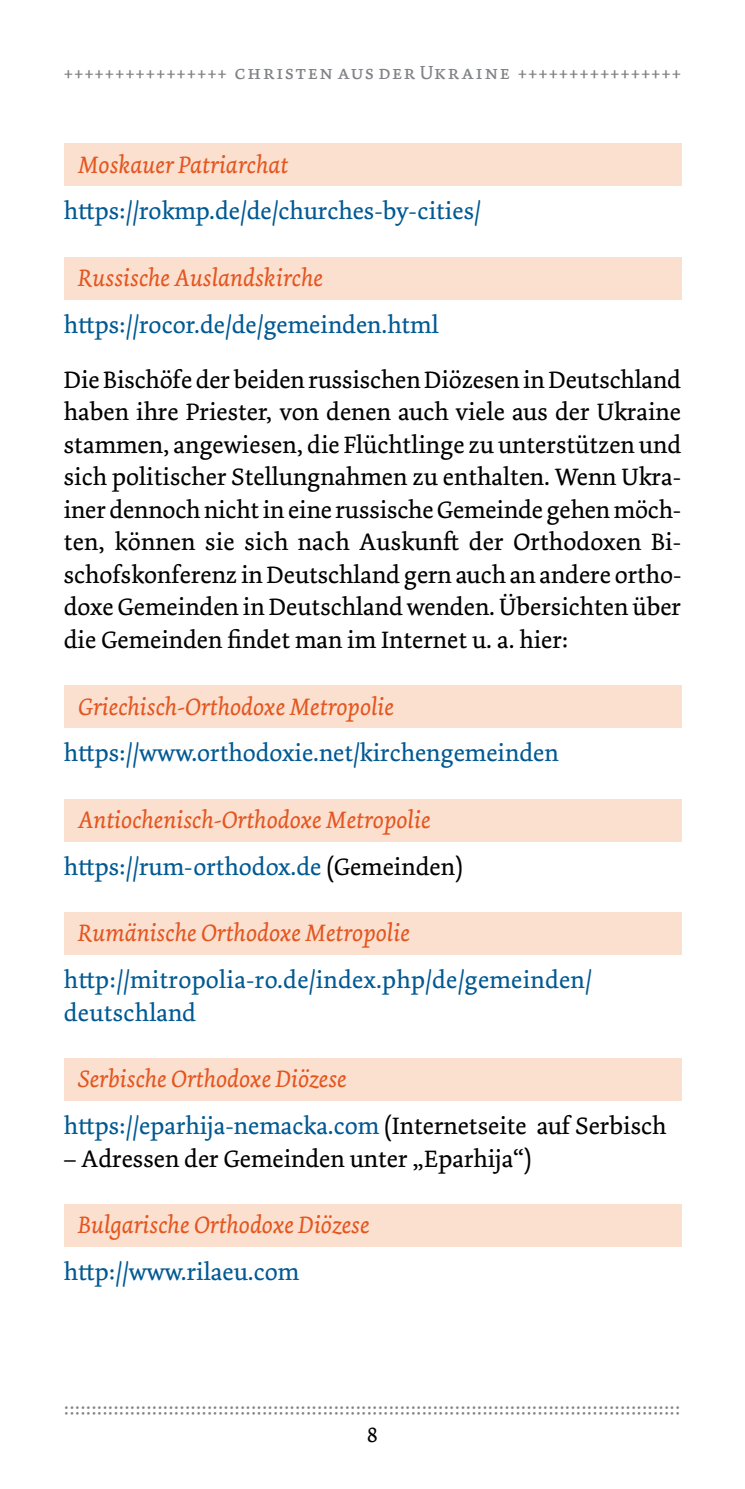
<style>
.page{position:relative;width:745px;height:1489px;background:#fff}
.page>*{position:absolute;margin:0;border:0;box-sizing:border-box;transform-origin:0 0}
.t1{font:25px/32.5px "Dolly Pro";color:#000;text-align:justify}
.t2{font:25px/32.5px "Dolly Pro";color:#005993}
.t3{font:italic 25px/46.8px "Dolly Pro";color:#e45620}
.t4{font:22.5px "Dolly Pro";color:#000}
.t5{font:20px "Dolly Pro Regular Small Caps";letter-spacing:.055em;color:#808285}
.s1{font-style:normal;color:#005993}
.s2{font-style:normal;color:#000}
.s3{font-style:italic;color:#e45620}
.s4{color:#000}
</style>
<div class="page">
<div style="left:64px;top:143px;width:616px;height:43px;background:#fbe0cf"></div>
<div style="left:64px;top:257px;width:616px;height:43px;background:#fbe0cf"></div>
<div style="left:64px;top:685px;width:616px;height:43px;background:#fbe0cf"></div>
<div style="left:64px;top:798px;width:616px;height:43px;background:#fbe0cf"></div>
<div style="left:64px;top:912px;width:616px;height:43px;background:#fbe0cf"></div>
<div style="left:64px;top:1058px;width:616px;height:42px;background:#fbe0cf"></div>
<div style="left:64px;top:1204px;width:616px;height:42px;background:#fbe0cf"></div>
<p class="t5" style="left:64px;top:60px;width:618px">++++++++++++++++ christen aus der Ukraine ++++++++++++++++</p>
<p class="t3" style="left:78px;top:141px;width:212px">Moskauer Patriarchat</p>
<p class="t2" style="left:64px;top:195px;width:418px">https://rokmp.de/de/churches-by-cities/</p>
<p class="t3" style="left:78px;top:254px;width:246px">Russische Auslandskirche</p>
<p class="t2" style="left:64px;top:308px;width:376px">https://rocor.de/de/gemeinden.html</p>
<p class="t1" style="left:64px;top:363px;width:618px">Die Bischöfe der beiden russischen Diözesen in Deutschland haben ihre Priester, von denen auch viele aus der Ukraine stammen, angewiesen, die Flüchtlinge zu unterstützen und sich politischer Stellungnahmen zu enthalten. Wenn Ukra&shy;iner dennoch nicht in eine russische Gemeinde gehen möch&shy;ten, können sie sich nach Auskunft der Orthodoxen Bi&shy;schofskonferenz in Deutschland gern auch an andere ortho&shy;doxe Gemeinden in Deutschland wenden. Übersichten über die Gemeinden findet man im Internet u. a. hier:</p>
<p class="t3" style="left:78px;top:683px;width:317px">Griechisch-Orthodoxe Metropolie</p>
<p class="t2" style="left:64px;top:736px;width:496px">https://www.orthodoxie.net/kirchengemeinden</p>
<p class="t3" style="left:64px;top:796px;width:400px;text-indent:14px">Antiochenisch-Orthodoxe Metropolie <span class="s1">https://rum-orthodox.de</span> <span class="s2">(Gemeinden)</span></p>
<p class="t3" style="left:78px;top:909px;width:333px">Rumänische Orthodoxe Metropolie</p>
<p class="t2" style="left:64px;top:963px;width:529px">http://mitropolia-ro.de/index.php/de/gemeinden/ deutschland</p>
<p class="t2" style="left:64px;top:1055px;width:603px;line-height:46.8px;text-indent:14px"><span class="s3">Serbische Orthodoxe Diözese </span>https://eparhija-nemacka.com <span class="s4">(Internetseite auf Serbisch</span></p>
<p class="t1" style="left:64px;top:1142px;width:468px">– Adressen der Gemeinden unter „Eparhija“)</p>
<p class="t3" style="left:78px;top:1201px;width:293px">Bulgarische Orthodoxe Diözese</p>
<p class="t2" style="left:64px;top:1255px;width:237px">http://www.rilaeu.com</p>
<p class="t5" style="left:64px;top:1395px;width:617px">::::::::::::::::::::::::::::::::::::::::::::::::::::::::::::::::::::::::::::::::::::::::::::::::::::::::::::::::</p>
<p class="t4" style="left:367px;top:1420px;width:12px">8</p>
</div>
